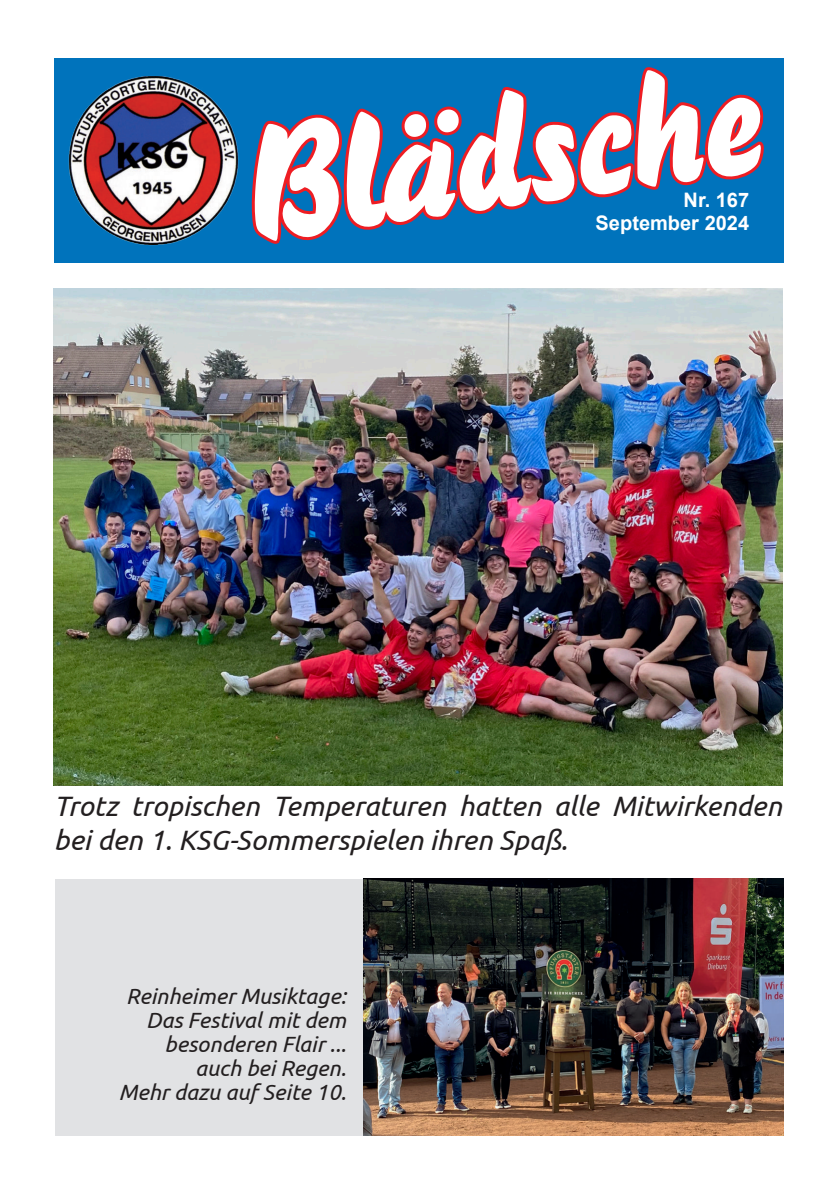
<style>
.page{position:relative;width:840px;height:1191px;background:#fff}
.page>*{position:absolute;margin:0;border:0;box-sizing:border-box;transform-origin:0 0}
.t1{font:160px "Brush 738 BT Regular A";color:#fff;scale:1.1 1}
.t2{font:italic 28px/33.6px "Ubuntu";color:#231f20}
.t3{font:italic 22px/24px "Ubuntu";color:#231f20;text-align:right}
.t4{font:700 20px/23px "Arial";color:#fff;text-align:right}
</style>
<div class="page">
<div style="left:54px;top:58px;width:728px;height:204px;background:#0073bc"></div>
<img style="left:68px;top:76px;width:171px;height:169px">
<img style="left:53px;top:288px;width:729px;height:497px">
<div style="left:55px;top:879px;width:308px;height:256px;background:#e1e2e4"></div>
<img style="left:363px;top:878px;width:419px;height:257px">
<h1 class="t1" style="left:229px;top:90px;width:480px;rotate:-8deg">Blädsche</h1>
<p class="t4" style="left:737px;top:189px;width:13px">4</p>
<p class="t4" style="left:595px;top:190px;width:155px">Nr. 167<br>September 2024</p>
<p class="t4" style="left:603px;top:212px;width:37px">Dez</p>
<p class="t4" style="left:737px;top:212px;width:13px">3</p>
<p class="t2" style="left:54px;top:791px;width:729px">Trotz tropischen Temperaturen hatten alle Mitwirkenden bei den 1. KSG-Sommerspielen ihren Spaß.</p>
<p class="t3" style="left:119px;top:985px;width:229px">Reinheimer Musiktage:<br>Das Festival mit dem besonderen Flair ... auch bei Regen.<br>Mehr dazu auf Seite 10.</p>
</div>
